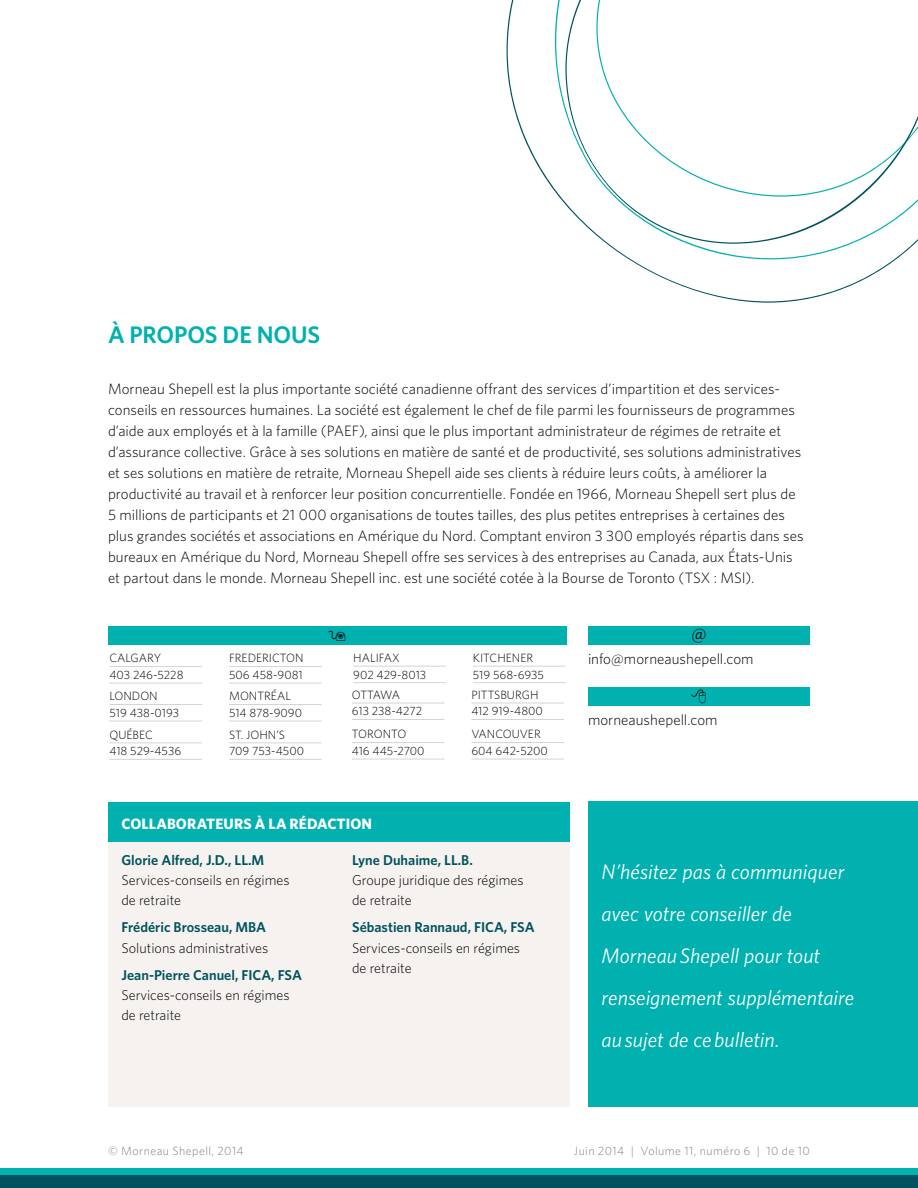
<style>
.page{position:relative;width:918px;height:1188px;background:#fff}
.page>*{position:absolute;margin:0;border:0;box-sizing:border-box;transform-origin:0 0}
.t1{font:600 24px "Whitney";letter-spacing:-.005em;color:#00b1b0}
.t2{font:italic 21px/42px "Whitney";letter-spacing:.005em;color:#fff}
.t3{font:18px "Whitney";color:#000}
.t4{font:300 15px/21px "Whitney";color:#000}
.t5{font:700 15px "Whitney";letter-spacing:.005em;color:#fff}
.t6{font:300 14.25px/20.2px "Whitney";color:#000}
.t7{font:600 14.25px "Whitney";color:#00535e}
.t8{font:300 12px/16.5px "Whitney";color:#000}
.t9{font:300 12px "Whitney";letter-spacing:.04em;color:#807f83}
</style>
<div class="page">
<div style="left:0;top:1174px;width:918px;height:14px;background:#00535e"></div>
<div style="left:0;top:1168px;width:918px;height:6px;background:#00b1b0"></div>
<svg style="left:507px;top:0;width:411px;height:303px"></svg>
<div style="left:588px;top:802px;width:330px;height:305px;background:#00b1b0"></div>
<div style="left:108px;top:802px;width:461px;height:42px;background:#00b1b0"></div>
<div style="left:108px;top:843px;width:461px;height:264px;background:#f6f2ef"></div>
<hr style="left:110px;top:666px;width:92px;height:1px;background:#dad3cc">
<hr style="left:110px;top:683px;width:92px;height:1px;background:#dad3cc">
<hr style="left:229px;top:666px;width:93px;height:1px;background:#dad3cc">
<hr style="left:229px;top:683px;width:93px;height:1px;background:#dad3cc">
<hr style="left:353px;top:666px;width:93px;height:1px;background:#dad3cc">
<hr style="left:353px;top:682px;width:93px;height:1px;background:#dad3cc">
<hr style="left:473px;top:666px;width:93px;height:1px;background:#dad3cc">
<hr style="left:473px;top:682px;width:93px;height:1px;background:#dad3cc">
<hr style="left:110px;top:704px;width:92px;height:1px;background:#dad3cc">
<hr style="left:110px;top:721px;width:92px;height:1px;background:#dad3cc">
<hr style="left:229px;top:704px;width:93px;height:1px;background:#dad3cc">
<hr style="left:229px;top:721px;width:93px;height:1px;background:#dad3cc">
<hr style="left:352px;top:703px;width:92px;height:1px;background:#dad3cc">
<hr style="left:352px;top:719px;width:92px;height:1px;background:#dad3cc">
<hr style="left:471px;top:703px;width:93px;height:1px;background:#dad3cc">
<hr style="left:471px;top:719px;width:93px;height:1px;background:#dad3cc">
<hr style="left:110px;top:742px;width:92px;height:1px;background:#dad3cc">
<hr style="left:110px;top:759px;width:92px;height:1px;background:#dad3cc">
<hr style="left:229px;top:742px;width:93px;height:1px;background:#dad3cc">
<hr style="left:229px;top:759px;width:93px;height:1px;background:#dad3cc">
<hr style="left:352px;top:742px;width:92px;height:1px;background:#dad3cc">
<hr style="left:352px;top:759px;width:92px;height:1px;background:#dad3cc">
<hr style="left:471px;top:742px;width:93px;height:1px;background:#dad3cc">
<hr style="left:471px;top:759px;width:93px;height:1px;background:#dad3cc">
<div style="left:108px;top:627px;width:459px;height:18px;background:#00b1b0"></div>
<div style="left:588px;top:626px;width:222px;height:19px;background:#00b1b0"></div>
<div style="left:588px;top:688px;width:222px;height:18px;background:#00b1b0"></div>
<h1 class="t1" style="left:108px;top:319px;width:214px">À PROPOS DE NOUS</h1>
<p class="t4" style="left:108px;top:378px;width:697px">Morneau Shepell est la plus importante société canadienne offrant des services d’impartition et des services&shy;conseils en ressources humaines. La société est également le chef de file parmi les fournisseurs de programmes d’aide aux employés et à la famille (PAEF), ainsi que le plus important administrateur de régimes de retraite et d’assurance collective. Grâce à ses solutions en matière de santé et de productivité, ses solutions administratives et ses solutions en matière de retraite, Morneau Shepell aide ses clients à réduire leurs coûts, à améliorer la productivité au travail et à renforcer leur position concurrentielle. Fondée en 1966, Morneau Shepell sert plus de 5 millions de participants et 21 000 organisations de toutes tailles, des plus petites entreprises à certaines des plus grandes sociétés et associations en Amérique du Nord. Comptant environ 3 300 employés répartis dans ses bureaux en Amérique du Nord, Morneau Shepell offre ses services à des entreprises au Canada, aux États-Unis et partout dans le monde. Morneau Shepell inc. est une société cotée à la Bourse de Toronto (TSX : MSI).</p>
<p class="t8" style="left:110px;top:650px;width:76px">CALGARY<br>403 246-5228</p>
<p class="t8" style="left:229px;top:650px;width:76px">FREDERICTON<br>506 458-9081</p>
<p class="t8" style="left:353px;top:649px;width:75px">HALIFAX<br>902 429-8013</p>
<p class="t8" style="left:473px;top:649px;width:73px">KITCHENER<br>519 568-6935</p>
<p class="t8" style="left:110px;top:688px;width:71px">LONDON<br>519 438-0193</p>
<p class="t8" style="left:229px;top:688px;width:75px">MONTRÉAL<br>514 878-9090</p>
<p class="t8" style="left:352px;top:686px;width:72px">OTTAWA<br>613 238-4272</p>
<p class="t8" style="left:471px;top:686px;width:73px">PITTSBURGH<br>412 919-4800</p>
<p class="t8" style="left:110px;top:726px;width:73px">QUÉBEC<br>418 529-4536</p>
<p class="t8" style="left:229px;top:726px;width:77px">ST. JOHN’S<br>709 753-4500</p>
<p class="t8" style="left:352px;top:726px;width:74px">TORONTO<br>416 445-2700</p>
<p class="t8" style="left:471px;top:726px;width:78px">VANCOUVER<br>604 642-5200</p>
<p class="t5" style="left:122px;top:813px;width:252px">COLLABORATEURS À LA RÉDACTION</p>
<p class="t7" style="left:122px;top:850px;width:144px">Glorie Alfred, J.D., LL.M</p>
<p class="t6" style="left:122px;top:869px;width:170px">Services-conseils en régimes de retraite</p>
<p class="t7" style="left:122px;top:918px;width:146px">Frédéric Brosseau, MBA</p>
<p class="t6" style="left:122px;top:937px;width:148px">Solutions administratives</p>
<p class="t7" style="left:122px;top:965px;width:182px">Jean-Pierre Canuel, FICA, FSA</p>
<p class="t6" style="left:122px;top:984px;width:170px">Services-conseils en régimes de retraite</p>
<p class="t7" style="left:352px;top:850px;width:122px">Lyne Duhaime, LL.B.</p>
<p class="t6" style="left:352px;top:869px;width:173px">Groupe juridique des régimes de retraite</p>
<p class="t7" style="left:352px;top:918px;width:184px">Sébastien Rannaud, FICA, FSA</p>
<p class="t6" style="left:352px;top:937px;width:170px">Services-conseils en régimes de retraite</p>
<p class="t3" style="left:691px;top:622px;width:17px">@</p>
<p class="t4" style="left:588px;top:648px;width:167px">info@morneaushepell.com</p>
<p class="t4" style="left:588px;top:708px;width:131px">morneaushepell.com</p>
<h2 class="t2" style="left:602px;top:850px;width:254px">N’hésitez pas à communiquer avec votre conseiller de<br>Morneau Shepell pour tout renseignement supplémentaire au sujet de ce bulletin.</h2>
<p class="t9" style="left:108px;top:1143px;width:137px">© Morneau Shepell, 2014</p>
<p class="t9" style="left:574px;top:1143px;width:238px">Juin 2014 | Volume 11, numéro 6 | 10 de 10</p>
</div>
